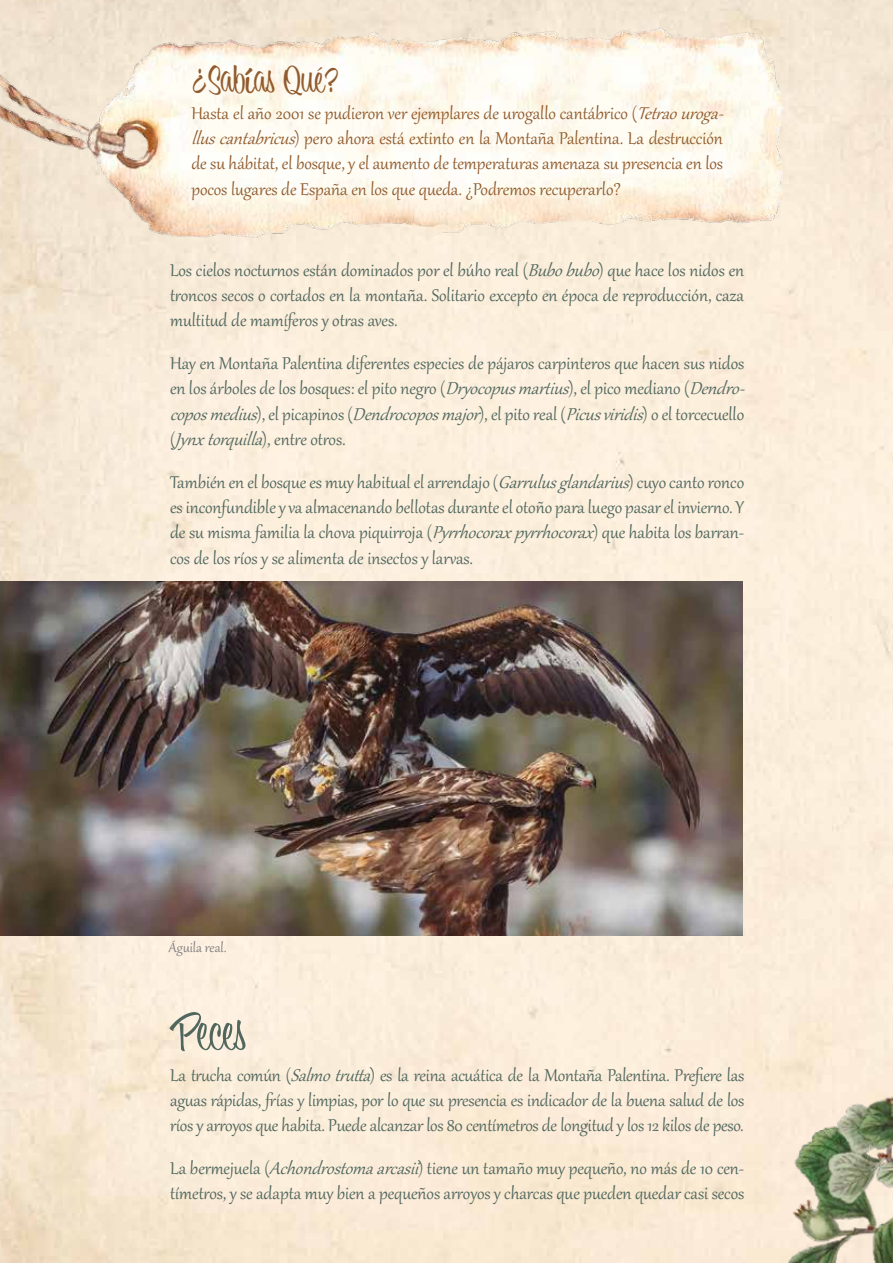
<style>
.page{position:relative;width:893px;height:1263px;background:#fff}
.page>*{position:absolute;margin:0;border:0;box-sizing:border-box;transform-origin:0 0}
.t1{font:52.5px "Bounce Script";color:#51675e}
.t2{font:39px "Bounce Script";letter-spacing:-.005em;color:#915b2e}
.t3{font:21px/25.2px "Gabriola";color:#51675e;text-align:justify}
.t4{font:21px/25.2px "Gabriola";color:#915b2e}
.t5{font:16.5px "Gabriola";color:#7d7c7d}
.s1{font-family:"Eds Market Upright Script"}
.s2{font-style:italic}
</style>
<div class="page">
<img style="left:0;top:0;width:893px;height:1263px">
<img style="left:0;top:0;width:782px;height:238px">
<img style="left:0;top:582px;width:743px;height:354px">
<img style="left:744px;top:1048px;width:149px;height:215px">
<h2 class="t2" style="left:191px;top:58px;width:149px">¿Sab<span class="s1">í</span>as Qué?</h2>
<p class="t4" style="left:191px;top:99px;width:543px">Hasta el año 2001 se pudieron ver ejemplares de urogallo cantábrico (<span class="s2">Tetraouroga&shy;lluscantabricus</span>) pero ahora está extinto en la Montaña Palentina. La destrucción de su hábitat, el bosque, y el aumento de temperaturas amenaza su presencia en los pocos lugares de España en los que queda. ¿Podremos recuperarlo?</p>
<p class="t3" style="left:170px;top:256px;width:576px">Los cielos nocturnos están dominados por el búho real (<span class="s2">Bubobubo</span>) que hace los nidos en troncos secos o cortados en la montaña. Solitario excepto en época de reproducción, caza multitud de mamíferos y otras aves.</p>
<p class="t3" style="left:170px;top:349px;width:586px;text-align:left">Hay en Montaña Palentina diferentes especies de pájaros carpinteros que hacen sus nidos en los árboles de los bosques: el pito negro (<span class="s2">Dryocopusmartius</span>), el pico mediano (<span class="s2">Dendro&shy;coposmedius</span>) , e l p i c ap i n o s ( <span class="s2">Dendrocoposmajor</span>) , e l p i t o r e a l ( <span class="s2">Picusviridis</span>) o e l t o r c e c u e l l o (<span class="s2">Jynxtorquilla</span>) , e n t r e o t r o s .</p>
<p class="t3" style="left:170px;top:468px;width:576px">También en el bosque es muy habitual el arrendajo (<span class="s2">Garrulusglandarius</span>) cuyo canto ronco es inconfundible y va almacenando bellotas durante el otoño para luego pasar el invierno. Y de su misma familia la chova piquirroja (<span class="s2">Pyrrhocoraxpyrrhocorax</span>) que habita los barran&shy;cos de los ríos y se alimenta de insectos y larvas.</p>
<p class="t5" style="left:169px;top:937px;width:59px">Águila real.</p>
<h1 class="t1" style="left:170px;top:1003px;width:78px">Peces</h1>
<p class="t3" style="left:170px;top:1061px;width:576px">La trucha común (<span class="s2">Salmotrutta</span>) es la reina acuática de la Montaña Palentina. Prefiere las aguas rápidas, frías y limpias, por lo que su presencia es indicador de la buena salud de los ríos y arroyos que habita. Puede alcanzar los 80 centímetros de longitud y los 12 kilos de peso.</p>
<p class="t3" style="left:170px;top:1154px;width:576px">La bermejuela (<span class="s2">Achondrostomaarcasii</span>) tiene un tamaño muy pequeño, no más de 10 cen&shy;tímetros, y se adapta muy bien a pequeños arroyos y charcas que pueden quedar casi secos</p>
</div>
